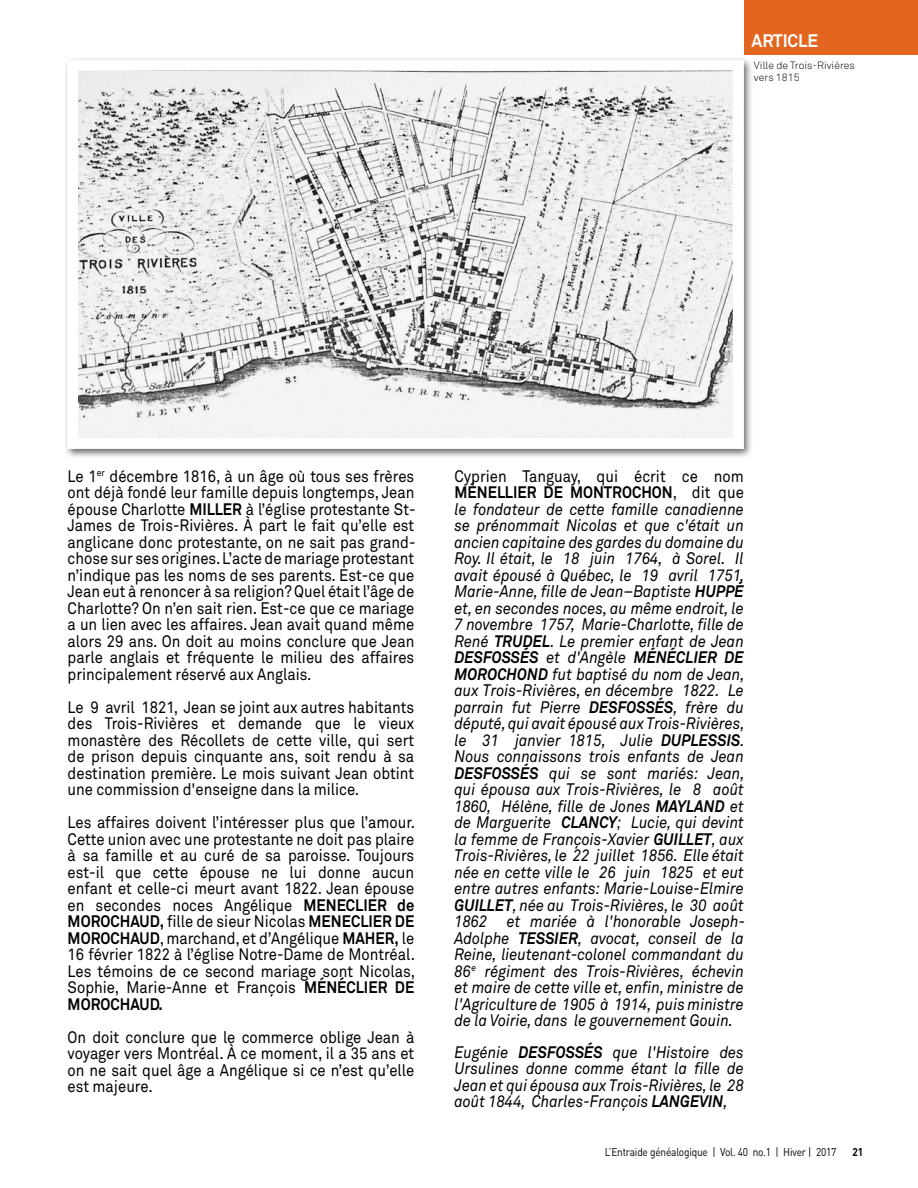
<style>
.page{position:relative;width:918px;height:1188px;background:#fff}
.page>*{position:absolute;margin:0;border:0;box-sizing:border-box;transform-origin:0 0}
.t1{font:700 18px "Akkurat";letter-spacing:-.01em;color:#fff;scale:.95 1}
.t2{font:16.5px/16.5px "Akkurat";color:#000;text-align:justify;scale:.9 1}
.t3{font:italic 16.5px/16.5px "Akkurat";color:#000;text-align:justify;scale:.9 1}
.t4{font:11.25px "DIN";letter-spacing:-.02em;color:#000;scale:.9 1}
.t5{font:700 11.25px "DIN";color:#000;scale:.9 1}
.t6{font:300 10.5px/11.2px "Akkurat";color:#000}
.s1{font-weight:700}
.s2{font-style:normal}
.s3{font-weight:700;font-style:normal}
</style>
<div class="page">
<div style="left:744px;top:0;width:174px;height:55px;background:#e4651f"></div>
<div style="left:63px;top:56px;width:690px;height:402px;background:#000;opacity:.6"></div>
<img style="left:79px;top:71px;width:653px;height:366px">
<p class="t1" style="left:752px;top:29px;width:72px">ARTICLE</p>
<p class="t6" style="left:754px;top:60px;width:103px">Ville de Trois-Rivières vers 1815</p>
<p class="t2" style="left:68px;top:468px;width:388px">Le 1<sup>er</sup> décembre 1816, à un âge où tous ses frères ont déjà fondé leur famille depuis longtemps, Jean épouse Charlotte <span class="s1">MILLER</span> à l’église protestante St-James de Trois-Rivières. À part le fait qu’elle est anglicane donc protestante, on ne sait pas grand&shy;chose sur ses origines. L’acte de mariage protestant n’indique pas les noms de ses parents. Est-ce que Jean eut à renoncer à sa religion? Quel était l’âge de Charlotte? On n’en sait rien. Est-ce que ce mariage a un lien avec les affaires. Jean avait quand même alors 29 ans. On doit au moins conclure que Jean parle anglais et fréquente le milieu des affaires principalement réservé aux Anglais.</p>
<p class="t2" style="left:68px;top:699px;width:387px">Le 9 avril 1821, Jean se joint aux autres habitants des Trois-Rivières et demande que le vieux monastère des Récollets de cette ville, qui sert de prison depuis cinquante ans, soit rendu à sa destination première. Le mois suivant Jean obtint une commission d'enseigne dans la milice.</p>
<p class="t2" style="left:68px;top:815px;width:388px">Les affaires doivent l’intéresser plus que l’amour.<br>Cette union avec une protestante ne doit pas plaire à sa famille et au curé de sa paroisse. Toujours est-il que cette épouse ne lui donne aucun enfant et celle-ci meurt avant 1822. Jean épouse en secondes noces Angélique <span class="s1">MENECLIER de MOROCHAUD,</span> fille de sieur Nicolas <span class="s1">MENECLIER DE MOROCHAUD</span>, marchand, et d’Angélique <span class="s1">MAHER,</span> le 16 février 1822 à l’église Notre-Dame de Montréal.<br>Les témoins de ce second mariage sont Nicolas, Sophie, Marie-Anne et François <span class="s1">MÉNÉCLIER DE MOROCHAUD.</span></p>
<p class="t2" style="left:68px;top:1029px;width:387px">On doit conclure que le commerce oblige Jean à voyager vers Montréal. À ce moment, il a 35 ans et on ne sait quel âge a Angélique si ce n’est qu’elle est majeure.</p>
<p class="t3" style="left:454px;top:468px;width:325px"><span class="s2">Cyprien Tanguay, qui écrit ce nom </span><span class="s3">MÉNELLIER DE MONTROCHON</span><span class="s2">, dit que </span>le fondateur de cette famille canadienne se prénommait Nicolas et que c'était un ancien capitaine des gardes du domaine du Roy. Il était, le 18 juin 1764, à Sorel. Il avait épousé à Québec, le 19 avril 1751, Marie-Anne, fille de Jean–Baptiste <span class="s1">HUPPÉ </span>et, en secondes noces, au même endroit, le 7 novembre 1757, Marie-Charlotte, fille de René <span class="s1">TRUDEL</span>. Le premier enfant de Jean <span class="s1">DESFOSSÉS</span> et d'Angèle <span class="s1">MÉNÉCLIER DE MOROCHOND</span> fut baptisé du nom de Jean, aux Trois-Rivières, en décembre 1822. Le parrain fut Pierre <span class="s1">DESFOSSÉS</span>, frère du député, qui avait épousé aux Trois-Rivières, le 31 janvier 1815, Julie <span class="s1">DUPLESSIS</span>.<br>Nous connaissons trois enfants de Jean <span class="s1">DESFOSSÉS</span> qui se sont mariés: Jean, qui épousa aux Trois-Rivières, le 8 août 1860, Hélène, fille de Jones <span class="s1">MAYLAND</span> et de Marguerite <span class="s1">CLANCY</span>; Lucie, qui devint la femme de François-Xavier <span class="s1">GUILLET</span>, aux Trois-Rivières, le 22 juillet 1856. Elle était née en cette ville le 26 juin 1825 et eut entre autres enfants: Marie-Louise-Elmire <span class="s1">GUILLET</span>, née au Trois-Rivières, le 30 août 1862 et mariée à l'honorable Joseph-Adolphe <span class="s1">TESSIER</span>, avocat, conseil de la Reine, lieutenant-colonel commandant du 86<sup>e</sup> régiment des Trois-Rivières, échevin et maire de cette ville et, enfin, ministre de l'Agriculture de 1905 à 1914, puis ministre de la Voirie, dans le gouvernement Gouin.</p>
<p class="t3" style="left:454px;top:1044px;width:323px">Eugénie <span class="s1">DESFOSSÉS</span> que l'Histoire des Ursulines donne comme étant la fille de Jean et qui épousa aux Trois-Rivières, le 28 août 1844, Charles-François <span class="s1">LANGEVIN</span>,</p>
<p class="t4" style="left:605px;top:1145px;width:259px">L’Entraide généalogique | Vol. 40 no.1 | Hiver | 2017</p>
<p class="t5" style="left:853px;top:1144px;width:13px">21</p>
</div>
